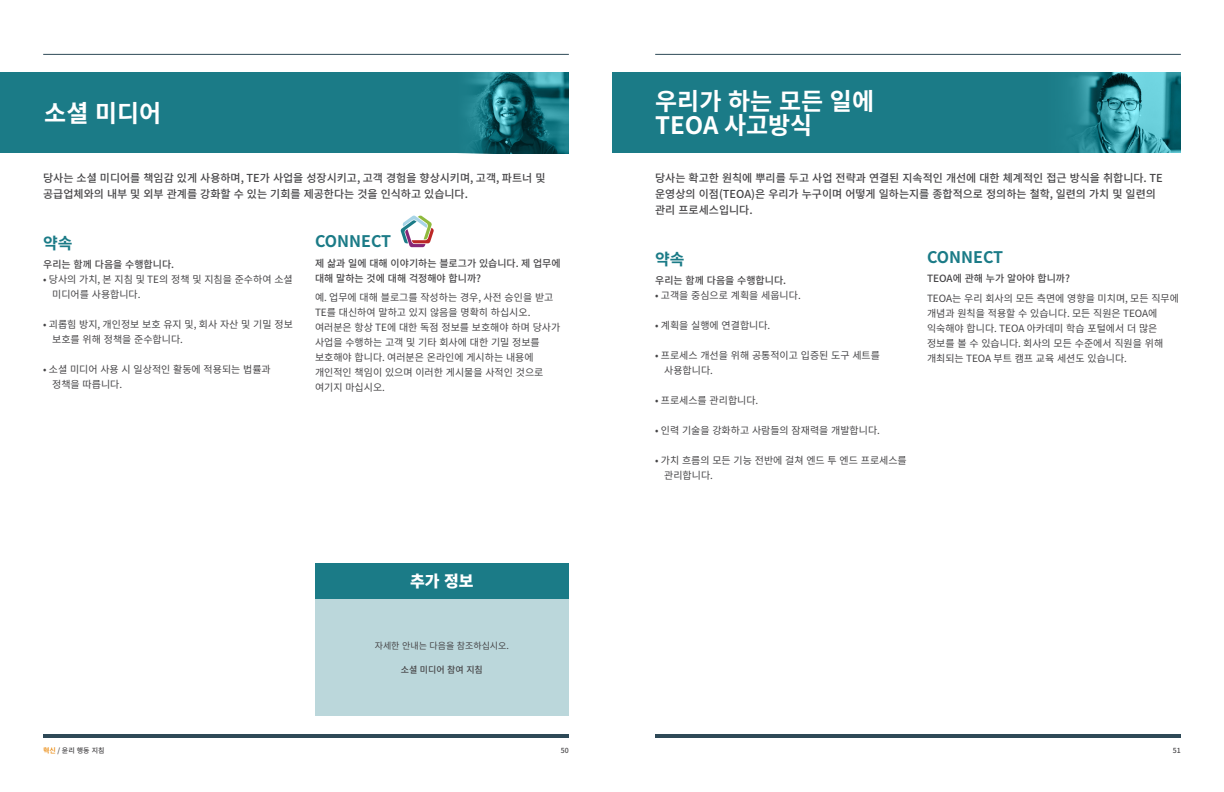
<style>
.page{position:relative;width:1224px;height:792px;background:#fff}
.page>*{position:absolute;margin:0;border:0;box-sizing:border-box;transform-origin:0 0}
.t1{font:700 24px/24px "Noto Sans CJ Kkr";color:#fff}
.t2{font:700 16px "Noto Sans CJ Kkr";color:#1b7b87}
.t3{font:900 16px "Noto Sans CJ Kkr";color:#fff}
.t4{font:500 11px/16px "Noto Sans CJ Kkr";color:#464547}
.t5{font:10px/15px "Noto Sans CJ Kkr";color:#464547}
.t6{font:500 10px/15px "Noto Sans CJ Kkr";color:#464547}
.t7{font:9px "Noto Sans CJ Kkr";color:#464547}
.t8{font:500 9px "Noto Sans CJ Kkr";color:#464547}
.t9{font:500 7px "Noto Sans CJ Kkr";color:#464547}
.s1{color:#e98300}
</style>
<div class="page">
<hr style="left:655px;top:734px;width:526px;height:4px;background:#2e4957">
<hr style="left:655px;top:54px;width:526px;height:1px;background:#2e4957">
<hr style="left:43px;top:734px;width:526px;height:4px;background:#2e4957">
<hr style="left:43px;top:54px;width:526px;height:1px;background:#2e4957">
<div style="left:612px;top:72px;width:569px;height:81px;background:#1b7b87"></div>
<img style="left:1070px;top:72px;width:111px;height:81px">
<div style="left:0;top:72px;width:569px;height:81px;background:#1b7b87"></div>
<img style="left:466px;top:72px;width:103px;height:81px">
<div style="left:315px;top:599px;width:254px;height:116px;background:#bbd7db"></div>
<div style="left:315px;top:563px;width:254px;height:36px;background:#1b7b87"></div>
<svg style="left:401px;top:215px;width:33px;height:32px"></svg>
<h1 class="t1" style="left:44px;top:102px;width:119px">소셜 미디어</h1>
<p class="t4" style="left:43px;top:171px;width:504px">당사는 소셜 미디어를 책임감 있게 사용하며, TE가 사업을 성장시키고, 고객 경험을 향상시키며, 고객, 파트너 및 공급업체와의 내부 및 외부 관계를 강화할 수 있는 기회를 제공한다는 것을 인식하고 있습니다.</p>
<h2 class="t2" style="left:315px;top:232px;width:78px">CONNECT</h2>
<p class="t6" style="left:315px;top:256px;width:247px">제 삶과 일에 대해 이야기하는 블로그가 있습니다. 제 업무에 대해 말하는 것에 대해 걱정해야 합니까?</p>
<p class="t5" style="left:315px;top:290px;width:247px">예. 업무에 대해 블로그를 작성하는 경우, 사전 승인을 받고<br>TE를 대신하여 말하고 있지 않음을 명확히 하십시오. 여러분은 항상 TE에 대한 독점 정보를 보호해야 하며 당사가 사업을 수행하는 고객 및 기타 회사에 대한 기밀 정보를 보호해야 합니다. 여러분은 온라인에 게시하는 내용에 개인적인 책임이 있으며 이러한 게시물을 사적인 것으로 여기지 마십시오.</p>
<h2 class="t2" style="left:43px;top:234px;width:31px">약속</h2>
<p class="t6" style="left:43px;top:257px;width:132px">우리는 함께 다음을 수행합니다.</p>
<p class="t5" style="left:52px;top:272px;width:242px;text-indent:-9px">• 당사의 가치, 본 지침 및 TE의 정책 및 지침을 준수하여 소셜 미디어를 사용합니다.</p>
<p class="t5" style="left:52px;top:317px;width:242px;text-indent:-9px">• 괴롭힘 방지, 개인정보 보호 유지 및, 회사 자산 및 기밀 정보 보호를 위해 정책을 준수합니다.</p>
<p class="t5" style="left:52px;top:362px;width:220px;text-indent:-9px">• 소셜 미디어 사용 시 일상적인 활동에 적용되는 법률과 정책을 따릅니다.</p>
<h2 class="t3" style="left:410px;top:572px;width:65px">추가 정보</h2>
<p class="t7" style="left:375px;top:640px;width:136px">자세한 안내는 다음을 참조하십시오.</p>
<p class="t8" style="left:401px;top:664px;width:84px">소셜 미디어 참여 지침</p>
<h1 class="t1" style="left:655px;top:90px;width:220px">우리가 하는 모든 일에<br>TEOA 사고방식</h1>
<p class="t4" style="left:655px;top:171px;width:509px">당사는 확고한 원칙에 뿌리를 두고 사업 전략과 연결된 지속적인 개선에 대한 체계적인 접근 방식을 취합니다. TE 운영상의 이점(TEOA)은 우리가 누구이며 어떻게 일하는지를 종합적으로 정의하는 철학, 일련의 가치 및 일련의 관리 프로세스입니다.</p>
<h2 class="t2" style="left:655px;top:250px;width:31px">약속</h2>
<p class="t6" style="left:655px;top:273px;width:132px">우리는 함께 다음을 수행합니다.</p>
<p class="t5" style="left:655px;top:288px;width:147px">• 고객을 중심으로 계획을 세웁니다.</p>
<p class="t5" style="left:655px;top:318px;width:117px">• 계획을 실행에 연결합니다.</p>
<p class="t5" style="left:664px;top:348px;width:217px;text-indent:-9px">• 프로세스 개선을 위해 공통적이고 입증된 도구 세트를 사용합니다.</p>
<p class="t5" style="left:655px;top:393px;width:105px">• 프로세스를 관리합니다.</p>
<p class="t5" style="left:655px;top:423px;width:226px">• 인력 기술을 강화하고 사람들의 잠재력을 개발합니다.</p>
<p class="t5" style="left:664px;top:453px;width:244px;text-indent:-9px">• 가치 흐름의 모든 기능 전반에 걸쳐 엔드 투 엔드 프로세스를 관리합니다.</p>
<h2 class="t2" style="left:927px;top:248px;width:78px">CONNECT</h2>
<p class="t6" style="left:927px;top:272px;width:145px">TEOA에 관해 누가 알아야 합니까?</p>
<p class="t5" style="left:927px;top:291px;width:253px">TEOA는 우리 회사의 모든 측면에 영향을 미치며, 모든 직무에 개념과 원칙을 적용할 수 있습니다. 모든 직원은 TEOA에 익숙해야 합니다. TEOA 아카데미 학습 포털에서 더 많은 정보를 볼 수 있습니다. 회사의 모든 수준에서 직원을 위해 개최되는 TEOA 부트 캠프 교육 세션도 있습니다.</p>
<p class="t9" style="left:43px;top:746px;width:63px"><span class="s1">혁신</span> / 윤리 행동 지침</p>
<p class="t9" style="left:561px;top:746px;width:10px">50</p>
<p class="t9" style="left:1173px;top:746px;width:9px">51</p>
</div>
